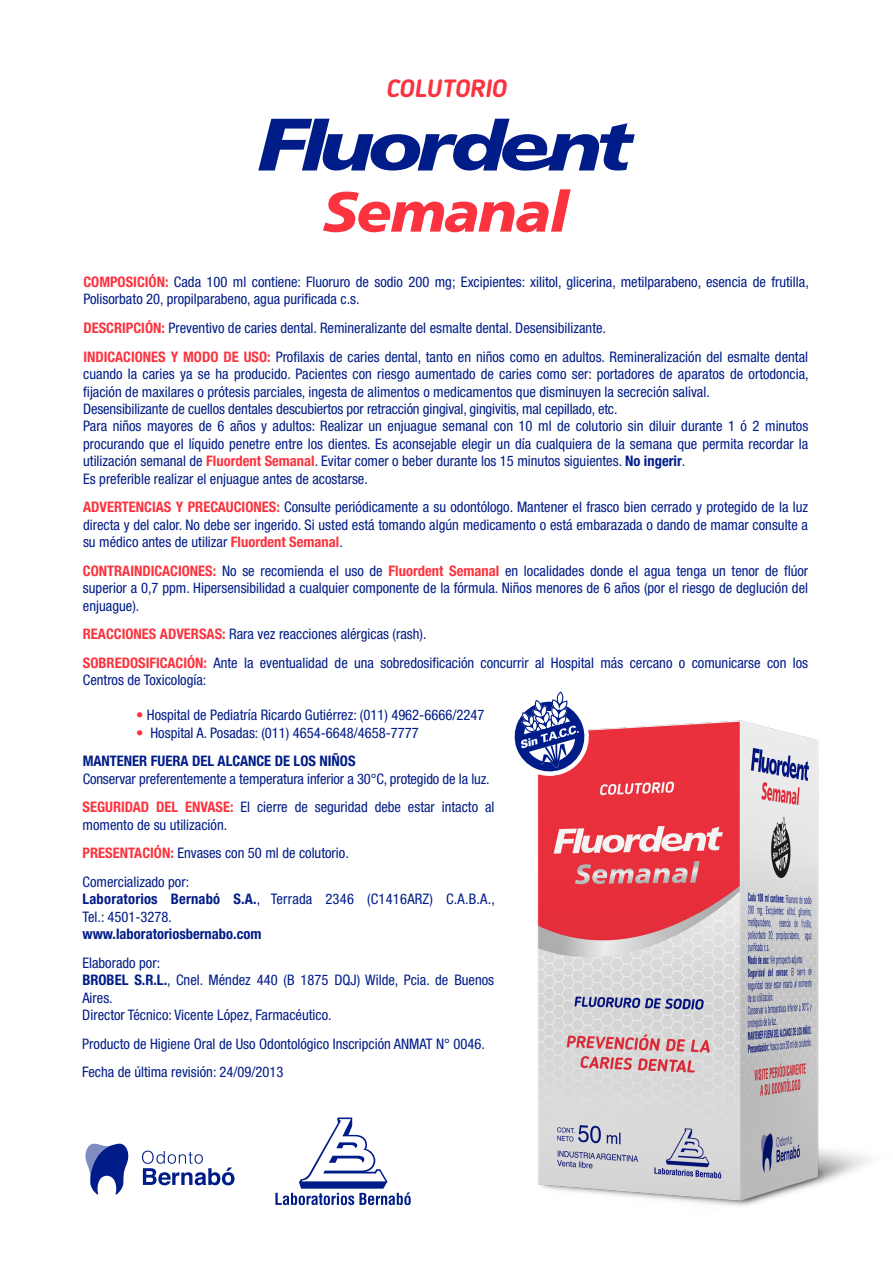
<style>
.page{position:relative;width:893px;height:1263px;background:#fff}
.page>*{position:absolute;margin:0;border:0;box-sizing:border-box;transform-origin:0 0}
.t1{font:italic 700 24.9px "Blogger Sans";color:#fb333e}
.t2{font:condensed 14.55px/17.4px "Helvetica Neue LT Std";color:#001c88}
.t3{font:700 condensed 14.55px "Helvetica Neue LT Std";color:#001c88}
.s1{font-weight:700;color:#fb333e}
.s2{font-weight:700}
</style>
<div class="page">
<img style="left:343px;top:720px;width:527px;height:486px">
<svg style="left:275px;top:1117px;width:136px;height:88px"></svg>
<svg style="left:142px;top:1151px;width:93px;height:34px"></svg>
<svg style="left:85px;top:1143px;width:44px;height:52px"></svg>
<svg style="left:258px;top:119px;width:377px;height:52px"></svg>
<svg style="left:323px;top:189px;width:248px;height:43px"></svg>
<svg style="left:509px;top:691px;width:81px;height:85px"></svg>
<h1 class="t1" style="left:386px;top:73px;width:122px">COLUTORIO</h1>
<p class="t2" style="left:83px;top:273px;width:727px"><span class="s1">COMPOSICIÓN:</span> Cada 100 ml contiene: Fluoruro de sodio 200 mg; Excipientes: xilitol, glicerina, metilparabeno, esencia de frutilla,<br>Polisorbato 20, propilparabeno, agua purificada c.s.</p>
<p class="t2" style="left:83px;top:313px;width:726px;line-height:28.5px"><span class="s1">DESCRIPCIÓN:</span> Preventivo de caries dental. Remineralizante del esmalte dental. Desensibilizante.<br><span class="s1">INDICACIONES Y MODO DE USO:</span> Profilaxis de caries dental, tanto en niños como en adultos. Remineralización del esmalte dental</p>
<p class="t2" style="left:83px;top:365px;width:727px">cuando la caries ya se ha producido. Pacientes con riesgo aumentado de caries como ser: portadores de aparatos de ortodoncia, fijación de maxilares o prótesis parciales, ingesta de alimentos o medicamentos que disminuyen la secreción salival.<br>Desensibilizante de cuellos dentales descubiertos por retracción gingival, gingivitis, mal cepillado, etc.<br>Para niños mayores de 6 años y adultos: Realizar un enjuague semanal con 10 ml de colutorio sin diluir durante 1 ó 2 minutos procurando que el líquido penetre entre los dientes. Es aconsejable elegir un día cualquiera de la semana que permita recordar la utilización semanal de <span class="s1">Fluordent Semanal</span>. Evitar comer o beber durante los 15 minutos siguientes. <span class="s2">No ingerir</span>.<br>Es preferible realizar el enjuague antes de acostarse.</p>
<p class="t2" style="left:83px;top:498px;width:727px;text-align:justify"><span class="s1">ADVERTENCIAS Y PRECAUCIONES:</span> Consulte periódicamente a su odontólogo. Mantener el frasco bien cerrado y protegido de la luz directa y del calor. No debe ser ingerido. Si usted está tomando algún medicamento o está embarazada o dando de mamar consulte a su médico antes de utilizar <span class="s1">Fluordent Semanal</span>.</p>
<p class="t2" style="left:83px;top:562px;width:727px;text-align:justify"><span class="s1">CONTRAINDICACIONES:</span> No se recomienda el uso de <span class="s1">Fluordent Semanal</span> en localidades donde el agua tenga un tenor de flúor superior a 0,7 ppm. Hipersensibilidad a cualquier componente de la fórmula. Niños menores de 6 años (por el riesgo de deglución del enjuague).</p>
<p class="t2" style="left:83px;top:620px;width:727px;line-height:28.5px"><span class="s1">REACCIONES ADVERSAS:</span> Rara vez reacciones alérgicas (rash).<br><span class="s1">SOBREDOSIFICACIÓN:</span> Ante la eventualidad de una sobredosificación concurrir al Hospital más cercano o comunicarse con los</p>
<p class="t2" style="left:83px;top:671px;width:125px">Centros de Toxicología:</p>
<p class="t2" style="left:136px;top:706px;width:350px"><span class="s1">•</span> Hospital de Pediatría Ricardo Gutiérrez: (011) 4962-6666/2247</p>
<p class="t2" style="left:83px;top:718px;width:338px;line-height:28.5px;text-indent:54px"><span class="s1">•</span> Hospital A. Posadas: (011) 4654-6648/4658-7777<br><span class="s2">MANTENER FUERA DEL ALCANCE DE LOS NIÑOS</span></p>
<p class="t2" style="left:83px;top:764px;width:413px;line-height:28.5px">Conservar preferentemente a temperatura inferior a 30°C, protegido de la luz.<br><span class="s1">SEGURIDAD DEL ENVASE:</span> El cierre de seguridad debe estar intacto al</p>
<p class="t2" style="left:83px;top:810px;width:268px;line-height:28.5px">momento de su utilización.<br><span class="s1">PRESENTACIÓN:</span> Envases con 50 ml de colutorio.<br>Comercializado por:</p>
<p class="t2" style="left:82px;top:890px;width:414px"><span class="s2">Laboratorios Bernabó S.A.</span>, Terrada 2346 (C1416ARZ) C.A.B.A.,<br>Tel.: 4501-3278.</p>
<p class="t3" style="left:82px;top:925px;width:180px">www.laboratoriosbernabo.com</p>
<p class="t2" style="left:82px;top:954px;width:413px">Elaborado por:<br><span class="s2">BROBEL S.R.L.</span>, Cnel. Méndez 440 (B 1875 DQJ) Wilde, Pcia. de Buenos Aires.<br>Director Técnico: Vicente López, Farmacéutico.</p>
<p class="t2" style="left:82px;top:1029px;width:404px;line-height:28.5px">Producto de Higiene Oral de Uso Odontológico Inscripción ANMAT N° 0046.<br>Fecha de última revisión: 24/09/2013</p>
</div>
